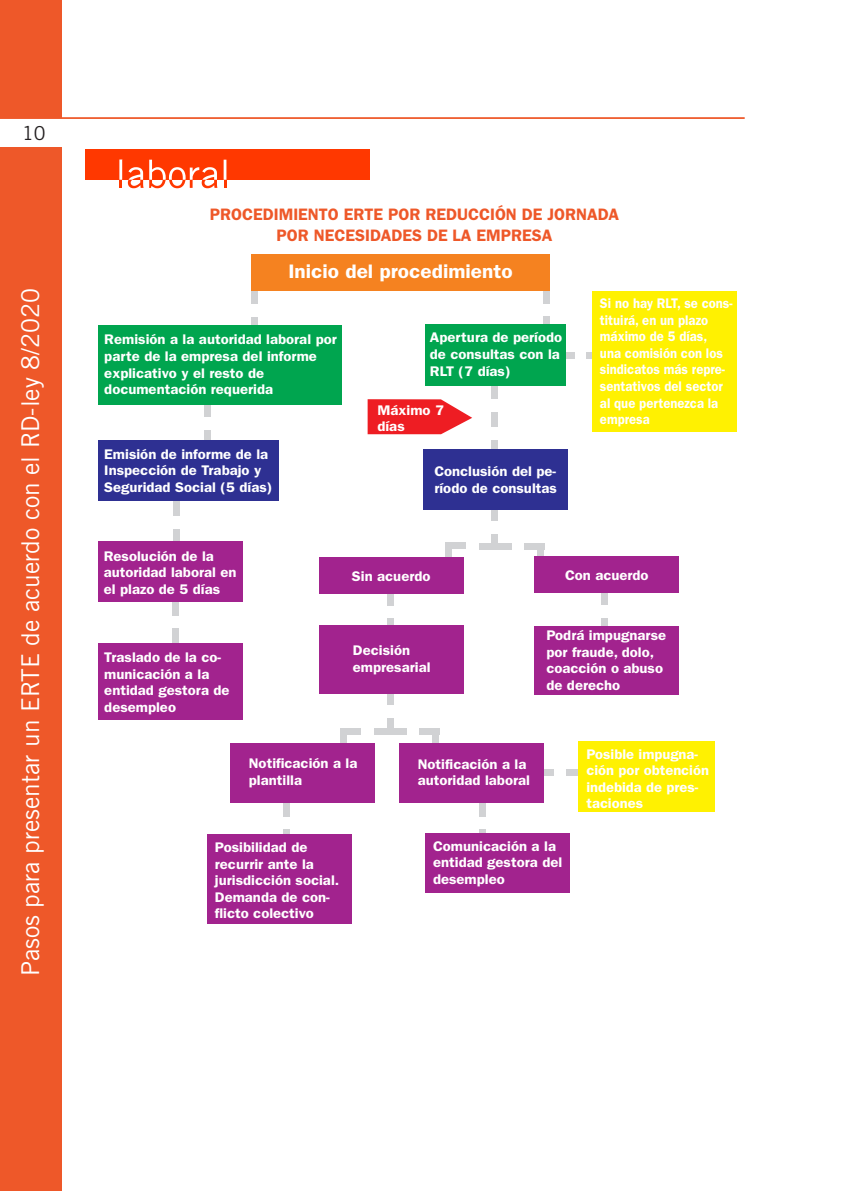
<style>
.page{position:relative;width:844px;height:1191px;background:#fff}
.page>*{position:absolute;margin:0;border:0;box-sizing:border-box;transform-origin:0 0}
.t1{font:24.5px "Trade Gothic";color:#fff}
.t2{font:600 19.6px "Franklin Gothic";color:#fff;scale:1.06 1}
.t3{font:19.25px "Trade Gothic";color:#231f20}
.t4{font:600 16.62px/21px "Franklin Gothic";color:#ee5829;text-align:center}
.t5{font:600 14px/16.6px "Franklin Gothic";color:#fff;scale:1.06 1}
.t6{font:600 14px/16.6px "Franklin Gothic";color:#fff;scale:.93 1}
.t7{font:600 14px/16.6px "Franklin Gothic";color:#fff;scale:1.05 1}
</style>
<div class="page">
<div style="left:0;top:0;width:61px;height:1191px;background:#ee5829"></div>
<div style="left:0;top:118px;width:66px;height:29px;background:#fff"></div>
<hr style="left:0;top:117px;width:744px;height:2px;background:#ee5829">
<div style="left:85px;top:149px;width:284px;height:31px;background:#ff3800"></div>
<svg style="left:119px;top:160px;width:107px;height:28px"></svg>
<div style="left:283px;top:829px;width:7px;height:15px;background:#d1d2d4"></div>
<div style="left:479px;top:829px;width:6px;height:15px;background:#d1d2d4"></div>
<div style="left:387px;top:718px;width:6px;height:14px;background:#d1d2d4"></div>
<div style="left:340px;top:728px;width:7px;height:16px;background:#d1d2d4"></div>
<div style="left:432px;top:728px;width:6px;height:16px;background:#d1d2d4"></div>
<div style="left:283px;top:802px;width:7px;height:14px;background:#d1d2d4"></div>
<div style="left:479px;top:802px;width:6px;height:14px;background:#d1d2d4"></div>
<div style="left:387px;top:690px;width:6px;height:15px;background:#d1d2d4"></div>
<div style="left:340px;top:728px;width:20px;height:6px;background:#d1d2d4"></div>
<div style="left:419px;top:728px;width:20px;height:6px;background:#d1d2d4"></div>
<div style="left:374px;top:728px;width:32px;height:6px;background:#d1d2d4"></div>
<div style="left:533px;top:769px;width:21px;height:6px;background:#d1d2d4"></div>
<div style="left:566px;top:769px;width:20px;height:6px;background:#d1d2d4"></div>
<div style="left:173px;top:501px;width:6px;height:15px;background:#d1d2d4"></div>
<div style="left:173px;top:601px;width:6px;height:14px;background:#d1d2d4"></div>
<div style="left:491px;top:534px;width:7px;height:15px;background:#d1d2d4"></div>
<div style="left:173px;top:528px;width:6px;height:15px;background:#d1d2d4"></div>
<div style="left:173px;top:628px;width:6px;height:15px;background:#d1d2d4"></div>
<div style="left:387px;top:590px;width:6px;height:15px;background:#d1d2d4"></div>
<div style="left:601px;top:590px;width:6px;height:15px;background:#d1d2d4"></div>
<div style="left:537px;top:543px;width:6px;height:15px;background:#d1d2d4"></div>
<div style="left:445px;top:543px;width:6px;height:15px;background:#d1d2d4"></div>
<div style="left:387px;top:618px;width:6px;height:15px;background:#d1d2d4"></div>
<div style="left:601px;top:618px;width:6px;height:14px;background:#d1d2d4"></div>
<div style="left:491px;top:506px;width:7px;height:15px;background:#d1d2d4"></div>
<div style="left:445px;top:542px;width:20px;height:7px;background:#d1d2d4"></div>
<div style="left:524px;top:543px;width:20px;height:6px;background:#d1d2d4"></div>
<div style="left:479px;top:543px;width:32px;height:6px;background:#d1d2d4"></div>
<div style="left:204px;top:402px;width:6px;height:15px;background:#d1d2d4"></div>
<div style="left:491px;top:440px;width:6px;height:15px;background:#d1d2d4"></div>
<div style="left:204px;top:430px;width:6px;height:15px;background:#d1d2d4"></div>
<div style="left:491px;top:412px;width:6px;height:15px;background:#d1d2d4"></div>
<div style="left:251px;top:289px;width:6px;height:15px;background:#d1d2d4"></div>
<div style="left:491px;top:384px;width:6px;height:15px;background:#d1d2d4"></div>
<div style="left:543px;top:288px;width:6px;height:15px;background:#d1d2d4"></div>
<div style="left:251px;top:317px;width:6px;height:15px;background:#d1d2d4"></div>
<div style="left:543px;top:316px;width:6px;height:15px;background:#d1d2d4"></div>
<div style="left:554px;top:352px;width:20px;height:6px;background:#d1d2d4"></div>
<div style="left:586px;top:352px;width:20px;height:6px;background:#d1d2d4"></div>
<div style="left:251px;top:254px;width:298px;height:37px;background:#f58220"></div>
<div style="left:99px;top:325px;width:243px;height:80px;background:#00a54f"></div>
<div style="left:99px;top:440px;width:180px;height:60px;background:#2e3092"></div>
<div style="left:98px;top:542px;width:144px;height:60px;background:#a2238e"></div>
<div style="left:99px;top:643px;width:144px;height:76px;background:#a2238e"></div>
<div style="left:231px;top:742px;width:144px;height:60px;background:#a2238e"></div>
<div style="left:319px;top:558px;width:144px;height:36px;background:#a2238e"></div>
<div style="left:534px;top:557px;width:144px;height:36px;background:#a2238e"></div>
<div style="left:399px;top:743px;width:145px;height:60px;background:#a2238e"></div>
<div style="left:319px;top:625px;width:144px;height:69px;background:#a2238e"></div>
<div style="left:534px;top:626px;width:144px;height:68px;background:#a2238e"></div>
<div style="left:425px;top:833px;width:144px;height:60px;background:#a2238e"></div>
<div style="left:207px;top:834px;width:144px;height:90px;background:#a2238e"></div>
<div style="left:423px;top:449px;width:144px;height:60px;background:#2e3092"></div>
<div style="left:425px;top:324px;width:141px;height:62px;background:#00a54f"></div>
<div style="left:592px;top:291px;width:144px;height:140px;background:#fff101"></div>
<div style="left:578px;top:742px;width:136px;height:70px;background:#fff101"></div>
<svg style="left:367px;top:399px;width:105px;height:35px;background:#f04045"></svg>
<h3 class="t3" style="left:22px;top:126px;width:25px">10</h3>
<h1 class="t1" style="left:22px;top:976px;width:689px;rotate:-90deg">Pasos para presentar un ERTE de acuerdo con el RD-ley 8/2020</h1>
<p class="t4" style="left:210px;top:205px;width:410px">PROCEDIMIENTO ERTE POR REDUCCIÓN DE JORNADA<br>POR NECESIDADES DE LA EMPRESA</p>
<h2 class="t2" style="left:288px;top:264px;width:213px">Inicio del procedimiento</h2>
<p class="t5" style="left:104px;top:332px;width:221px">Remisión a la autoridad laboral por parte de la empresa del informe explicativo y el resto de documentación requerida</p>
<p class="t5" style="left:104px;top:447px;width:160px">Emisión de informe de la<br>Inspección de Trabajo y<br>Seguridad Social (5 días)</p>
<p class="t5" style="left:430px;top:330px;width:126px">Apertura de período de consultas con la<br>RLT (7 días)</p>
<p class="t5" style="left:377px;top:403px;width:64px">Máximo 7 días</p>
<p class="t5" style="left:434px;top:464px;width:117px">Conclusión del pe&shy;ríodo de consultas</p>
<p class="t6" style="left:599px;top:296px;width:144px">Si no hay RLT, se cons&shy;tituirá, en un plazo máximo de 5 días,<br>una comisión con los sindicatos más repre&shy;sentativos del sector al que pertenezca la empresa</p>
<p class="t5" style="left:104px;top:549px;width:127px">Resolución de la autoridad laboral en el plazo de 5 días</p>
<p class="t5" style="left:104px;top:650px;width:120px">Traslado de la co&shy;municación a la entidad gestora de desempleo</p>
<p class="t5" style="left:352px;top:569px;width:76px">Sin acuerdo</p>
<p class="t5" style="left:565px;top:568px;width:80px">Con acuerdo</p>
<p class="t5" style="left:353px;top:643px;width:75px">Decisión empresarial</p>
<p class="t5" style="left:546px;top:628px;width:114px">Podrá impugnarse por fraude, dolo, coacción o abuso de derecho</p>
<p class="t5" style="left:249px;top:756px;width:104px">Notificación a la plantilla</p>
<p class="t5" style="left:417px;top:756px;width:107px">Notificación a la autoridad laboral</p>
<p class="t7" style="left:586px;top:746px;width:118px">Posible impugna&shy;ción por obtención indebida de pres&shy;taciones</p>
<p class="t5" style="left:215px;top:840px;width:119px">Posibilidad de recurrir ante la jurisdicción social.<br>Demanda de con&shy;flicto colectivo</p>
<p class="t5" style="left:433px;top:838px;width:123px">Comunicación a la entidad gestora del desempleo</p>
</div>
